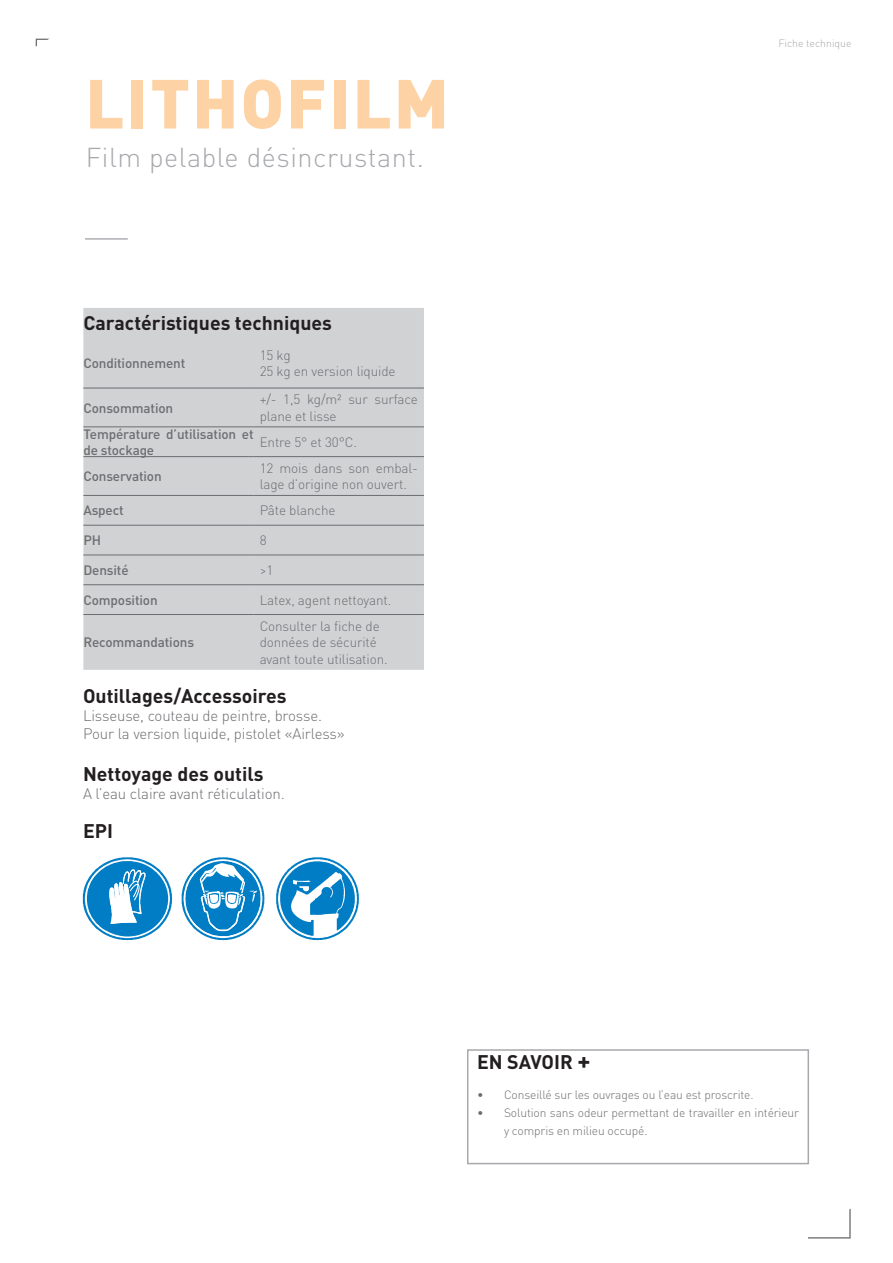
<style>
.page{position:relative;width:893px;height:1263px;background:#fff}
.page>*{position:absolute;margin:0;border:0;box-sizing:border-box;transform-origin:0 0}
.t1{font:900 68.25px "DINOT";letter-spacing:.03em;color:#fdd2a5}
.t2{font:300 27px "DINOT";letter-spacing:.02em;color:#a8a9ad}
.t3{font:700 19.5px "DINOT";color:#231f20}
.t4{font:300 15px "DINOT";letter-spacing:-.01em;color:#6c6d70}
.t5{font:300 13.5px/16.5px "DINOT";letter-spacing:-.01em;color:#6c6d70}
.t6{font:500 13.5px/16.5px "DINOT";letter-spacing:-.01em;color:#6c6d70}
.t7{font:300 12px/18px "DINOT";letter-spacing:-.01em;color:#6c6d70}
.t8{font:300 10.5px "DINOT";color:#a8a9ad}
.s1{font-size:24px}
</style>
<div class="page">
<svg style="left:85px;top:238px;width:43px;height:2px"></svg>
<svg style="left:36px;top:39px;width:13px;height:8px"></svg>
<svg style="left:808px;top:1209px;width:43px;height:29px"></svg>
<div style="left:467px;top:1049px;width:342px;height:115px;border:2px solid #a8a9ad"></div>
<svg style="left:83px;top:857px;width:89px;height:83px"></svg>
<svg style="left:182px;top:857px;width:82px;height:83px"></svg>
<svg style="left:276px;top:857px;width:83px;height:83px"></svg>
<div style="left:83px;top:308px;width:341px;height:362px;background:#d1d2d4"></div>
<hr style="left:83px;top:388px;width:171px;height:1px;background:#6c6d70">
<hr style="left:254px;top:388px;width:170px;height:1px;background:#6c6d70">
<hr style="left:83px;top:427px;width:171px;height:1px;background:#6c6d70">
<hr style="left:254px;top:427px;width:170px;height:1px;background:#6c6d70">
<hr style="left:83px;top:456px;width:171px;height:1px;background:#6c6d70">
<hr style="left:254px;top:456px;width:170px;height:1px;background:#6c6d70">
<hr style="left:83px;top:495px;width:171px;height:1px;background:#6c6d70">
<hr style="left:254px;top:495px;width:170px;height:1px;background:#6c6d70">
<hr style="left:83px;top:525px;width:171px;height:1px;background:#6c6d70">
<hr style="left:254px;top:525px;width:170px;height:1px;background:#6c6d70">
<hr style="left:83px;top:555px;width:171px;height:1px;background:#6c6d70">
<hr style="left:254px;top:555px;width:170px;height:1px;background:#6c6d70">
<hr style="left:83px;top:584px;width:171px;height:1px;background:#6c6d70">
<hr style="left:254px;top:584px;width:170px;height:1px;background:#6c6d70">
<hr style="left:83px;top:614px;width:171px;height:1px;background:#6c6d70">
<hr style="left:254px;top:614px;width:170px;height:1px;background:#6c6d70">
<p class="t1" style="left:85px;top:57px;width:365px">lithofilm</p>
<p class="t2" style="left:86px;top:139px;width:339px">Film pelable désincrustant.</p>
<p class="t3" style="left:83px;top:310px;width:250px">Caractéristiques techniques</p>
<p class="t6" style="left:83px;top:354px;width:103px">Conditionnement</p>
<p class="t5" style="left:260px;top:346px;width:33px">15 kg</p>
<p class="t5" style="left:260px;top:363px;width:137px">25 kg en version liquide</p>
<p class="t6" style="left:83px;top:399px;width:91px">Consommation</p>
<p class="t5" style="left:260px;top:391px;width:160px">+/- 1,5 kg/m² sur surface plane et lisse</p>
<p class="t6" style="left:83px;top:425px;width:172px">Température d’utilisation et de stockage</p>
<p class="t5" style="left:260px;top:433px;width:99px">Entre 5° et 30°C.</p>
<p class="t6" style="left:83px;top:467px;width:80px">Conservation</p>
<p class="t5" style="left:260px;top:459px;width:160px">12 mois dans son embal&shy;lage d’origine non ouvert.</p>
<p class="t6" style="left:83px;top:502px;width:42px">Aspect</p>
<p class="t5" style="left:260px;top:502px;width:77px">Pâte blanche</p>
<p class="t6" style="left:83px;top:532px;width:19px">PH</p>
<p class="t5" style="left:260px;top:532px;width:8px">8</p>
<p class="t6" style="left:83px;top:561px;width:47px">Densité</p>
<p class="t5" style="left:260px;top:561px;width:15px">&gt;1</p>
<p class="t6" style="left:83px;top:591px;width:76px">Composition</p>
<p class="t5" style="left:260px;top:591px;width:133px">Latex, agent nettoyant.</p>
<p class="t6" style="left:83px;top:634px;width:112px">Recommandations</p>
<p class="t5" style="left:260px;top:617px;width:122px">Consulter la fiche de</p>
<p class="t5" style="left:260px;top:634px;width:119px">données de sécurité</p>
<p class="t5" style="left:260px;top:650px;width:130px">avant toute utilisation.</p>
<p class="t3" style="left:83px;top:682px;width:205px">Outillages/Accessoires</p>
<p class="t4" style="left:83px;top:705px;width:240px">Lisseuse, couteau de peintre, brosse.</p>
<p class="t4" style="left:83px;top:723px;width:263px">Pour la version liquide, pistolet «Airless»</p>
<p class="t3" style="left:83px;top:760px;width:182px">Nettoyage des outils</p>
<p class="t4" style="left:83px;top:783px;width:203px">A l’eau claire avant réticulation.</p>
<p class="t3" style="left:83px;top:817px;width:31px">EPI</p>
<p class="t8" style="left:778px;top:36px;width:75px">Fiche technique</p>
<p class="t3" style="left:477px;top:1049px;width:115px">EN SAVOIR <span class="s1">+</span></p>
<p class="t7" style="left:477px;top:1085px;width:278px">• Conseillé sur les ouvrages ou l’eau est proscrite.</p>
<p class="t7" style="left:504px;top:1103px;width:297px;text-indent:-27px">• Solution sans odeur permettant de travailler en intérieur y compris en milieu occupé.</p>
</div>
